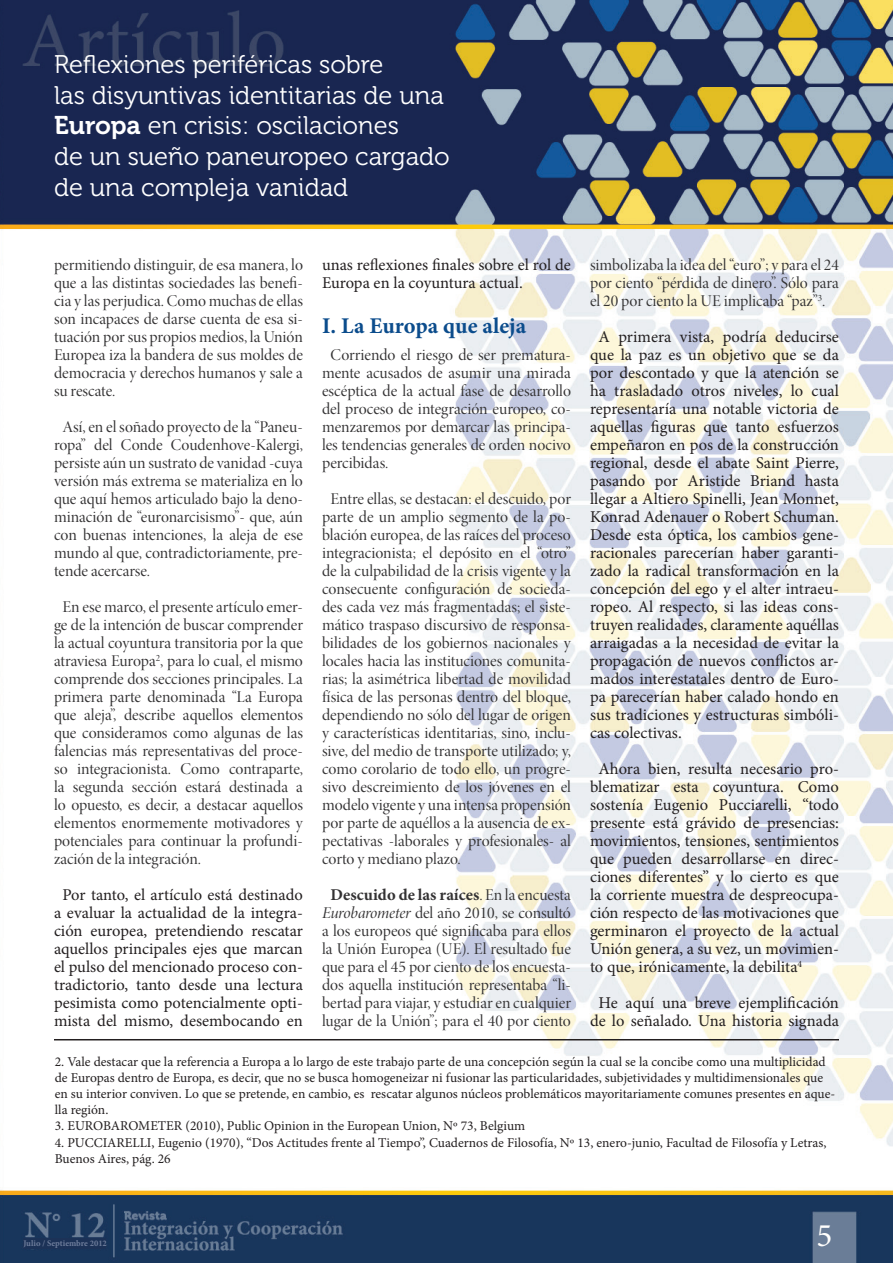
<style>
.page{position:relative;width:893px;height:1263px;background:#fff}
.page>*{position:absolute;margin:0;border:0;box-sizing:border-box;transform-origin:0 0}
.t1{font:33px "Minion Pro";color:#fffefc}
.t2{font:25.5px/30.6px "Museo 300";color:#fff}
.t3{font:700 22.5px "Minion Pro";color:#0b4c8c}
.t4{font:16.5px/18px "Minion Pro Disp";color:#333233;text-align:justify}
.t5{font:16.5px/18px "Minion Pro";color:#231f20;text-align:center}
.t6{font:700 16.5px "Minion Pro";letter-spacing:.005em;color:#333233}
.t7{font:13.5px/16.2px "Minion Pro";color:#231f20}
.t8{font:700 8.55px "Minion Pro";color:#6e7d9b}
.s1{font-family:"Museo 700"}
.s2{font-family:"Minion Pro Disp";font-weight:400}
.s3{font-family:"Minion Pro It Disp"}
</style>
<div class="page">
<img style="left:0;top:0;width:893px;height:1263px">
<hr style="left:54px;top:1039px;width:785px;height:1px;background:#231f20">
<div style="left:23px;top:1238px;width:83px;height:11px;background:#1c3257"></div>
<h2 class="t2" style="left:54px;top:50px;width:397px">Reflexiones periféricas sobre<br>las disyuntivas identitarias de una<br><span class="s1">Europa</span> en crisis: oscilaciones<br>de un sueño paneuropeo cargado de una compleja vanidad</h2>
<p class="t4" style="left:54px;top:256px;width:250px">permitiendo distinguir, de esa manera, lo que a las distintas sociedades las benefi&shy;cia y las perjudica. Como muchas de ellas son incapaces de darse cuenta de esa si&shy;tuación por sus propios medios, la Unión Europea iza la bandera de sus moldes de democracia y derechos humanos y sale a su rescate.</p>
<p class="t4" style="left:54px;top:418px;width:250px;text-indent:8px">Así, en el soñado proyecto de la “Paneu&shy;ropa” del Conde Coudenhove-Kalergi, persiste aún un sustrato de vanidad -cuya versión más extrema se materializa en lo que aquí hemos articulado bajo la deno&shy;minación de “euronarcisismo”- que, aún con buenas intenciones, la aleja de ese mundo al que, contradictoriamente, pre&shy;tende acercarse.</p>
<p class="t4" style="left:54px;top:598px;width:250px;text-indent:8px">En ese marco, el presente artículo emer&shy;ge de la intención de buscar comprender la actual coyuntura transitoria por la que atraviesa Europa<sup>2</sup>, para lo cual, el mismo comprende dos secciones principales. La primera parte denominada “La Europa que aleja”, describe aquellos elementos que consideramos como algunas de las falencias más representativas del proce&shy;so integracionista. Como contraparte, la segunda sección estará destinada a lo opuesto, es decir, a destacar aquellos elementos enormemente motivadores y potenciales para continuar la profundi&shy;zación de la integración.</p>
<p class="t5" style="left:54px;top:886px;width:250px">Por tanto, el artículo está destinado a evaluar la actualidad de la integra&shy;ción europea, pretendiendo rescatar aquellos principales ejes que marcan el pulso del mencionado proceso con&shy;tradictorio, tanto desde una lectura pesimista como potencialmente opti&shy;mista del mismo, desembocando en</p>
<p class="t4" style="left:590px;top:256px;width:250px">simbolizaba la idea del “euro”; y para el 24 por ciento “pérdida de dinero”. Sólo para el 20 por ciento la UE implicaba “paz”<sup>3</sup>.</p>
<p class="t5" style="left:590px;top:328px;width:250px;text-align:justify;text-indent:8px">A primera vista, podría deducirse que la paz es un objetivo que se da por descontado y que la atención se ha trasladado otros niveles, lo cual representaría una notable victoria de aquellas figuras que tanto esfuerzos empeñaron en pos de la construcción regional, desde el abate Saint Pierre, pasando por Aristide Briand hasta llegar a Altiero Spinelli, Jean Monnet, Konrad Adenauer o Robert Schuman.<br>Desde esta óptica, los cambios gene&shy;racionales parecerían haber garanti&shy;zado la radical transformación en la concepción del ego y el alter intraeu&shy;ropeo. Al respecto, si las ideas cons&shy;truyen realidades, claramente aquéllas arraigadas a la necesidad de evitar la propagación de nuevos conflictos ar&shy;mados interestatales dentro de Euro&shy;pa parecerían haber calado hondo en sus tradiciones y estructuras simbóli&shy;cas colectivas.</p>
<p class="t5" style="left:590px;top:760px;width:250px;text-align:justify;text-indent:8px">Ahora bien, resulta necesario pro&shy;blematizar esta coyuntura. Como sostenía Eugenio Pucciarelli, “todo presente está grávido de presencias: movimientos, tensiones, sentimientos que pueden desarrollarse en direc&shy;ciones diferentes” y lo cierto es que la corriente muestra de despreocupa&shy;ción respecto de las motivaciones que germinaron el proyecto de la actual Unión genera, a su vez, un movimien&shy;to que, irónicamente, la debilita<sup>4</sup></p>
<p class="t5" style="left:590px;top:994px;width:250px">He aquí una breve ejemplificación de lo señalado. Una historia signada</p>
<p class="t7" style="left:55px;top:1053px;width:782px">2. Vale destacar que la referencia a Europa a lo largo de este trabajo parte de una concepción según la cual se la concibe como una multiplicidad de Europas dentro de Europa, es decir, que no se busca homogeneizar ni fusionar las particularidades, subjetividades y multidimensionales que en su interior conviven. Lo que se pretende, en cambio, es rescatar algunos núcleos problemáticos mayoritariamente comunes presentes en aque&shy;lla región.</p>
<p class="t7" style="left:55px;top:1118px;width:472px">3. EUROBAROMETER (2010), Public Opinion in the European Union, Nº 73, Belgium</p>
<p class="t7" style="left:55px;top:1134px;width:773px">4. PUCCIARELLI, Eugenio (1970), “Dos Actitudes frente al Tiempo”, Cuadernos de Filosofía, Nº 13, enero-junio, Facultad de Filosofía y Letras,<br>Buenos Aires, pág. 26</p>
<p class="t5" style="left:322px;top:256px;width:250px;text-align:left">unas reflexiones finales sobre el rol de<br>Europa en la coyuntura actual.</p>
<h3 class="t3" style="left:322px;top:309px;width:206px">I. La Europa que aleja</h3>
<p class="t4" style="left:322px;top:346px;width:250px;text-indent:8px">Corriendo el riesgo de ser prematura&shy;mente acusados de asumir una mirada escéptica de la actual fase de desarrollo del proceso de integración europeo, co&shy;menzaremos por demarcar las principa&shy;les tendencias generales de orden nocivo percibidas.</p>
<p class="t4" style="left:322px;top:490px;width:250px;text-indent:8px">Entre ellas, se destacan: el descuido, por parte de un amplio segmento de la po&shy;blación europea, de las raíces del proceso integracionista; el depósito en el “otro” de la culpabilidad de la crisis vigente y la consecuente configuración de socieda&shy;des cada vez más fragmentadas; el siste&shy;mático traspaso discursivo de responsa&shy;bilidades de los gobiernos nacionales y locales hacia las instituciones comunita&shy;rias; la asimétrica libertad de movilidad física de las personas dentro del bloque, dependiendo no sólo del lugar de origen y características identitarias, sino, inclu&shy;sive, del medio de transporte utilizado; y, como corolario de todo ello, un progre&shy;sivo descreimiento de los jóvenes en el modelo vigente y una intensa propensión por parte de aquéllos a la ausencia de ex&shy;pectativas -laborales y profesionales- al corto y mediano plazo.</p>
<p class="t6" style="left:330px;top:883px;width:242px">Descuido de las raíces<span class="s2">. En la encuesta</span></p>
<p class="t4" style="left:322px;top:904px;width:250px"><span class="s3">Eurobarometer</span> del año 2010, se consultó a los europeos qué significaba para ellos la Unión Europea (UE). El resultado fue que para el 45 por ciento de los encuesta&shy;dos aquella institución representaba “li&shy;bertad para viajar, y estudiar en cualquier lugar de la Unión”; para el 40 por ciento</p>
<p class="t8" style="left:23px;top:1237px;width:85px">Julio / Septiembre 2012</p>
<h1 class="t1" style="left:816px;top:1213px;width:17px">5</h1>
</div>
